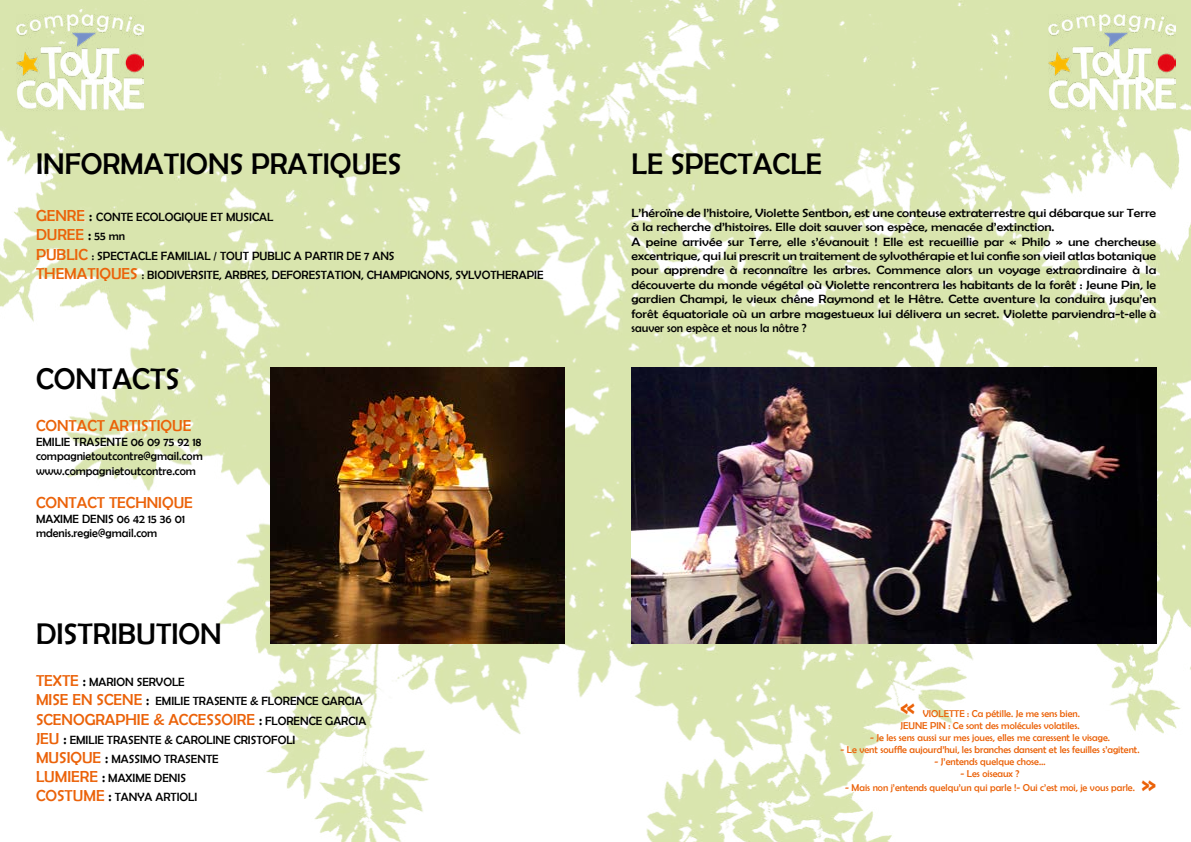
<style>
.page{position:relative;width:1191px;height:842px;background:#fff}
.page>*{position:absolute;margin:0;border:0;box-sizing:border-box;transform-origin:0 0}
.t1{font:30px "Berlin Sans FB";color:#000}
.t2{font:30px "Berlin Sans FB";color:#eb6209}
.t3{font:16px "Berlin Sans FB";color:#eb6209}
.t4{font:12px/14.4px "Berlin Sans FB";color:#000;scale:1.14 1}
.t5{font:12px/19.2px "Berlin Sans FB";color:#000}
.t6{font:10px/12px "Berlin Sans FB";color:#eb6209;text-align:right}
.s1{font-size:16px;color:#eb6209}
.s2{font-size:16px}
.s3{color:#000}
.s4{font-size:12px;color:#000}
</style>
<div class="page">
<img style="left:0;top:0;width:1191px;height:842px">
<img style="left:16px;top:15px;width:127px;height:97px">
<img style="left:1048px;top:15px;width:127px;height:97px">
<img style="left:631px;top:367px;width:525px;height:277px">
<img style="left:271px;top:367px;width:294px;height:277px">
<h1 class="t1" style="left:36px;top:147px;width:367px">INFORMATIONS PRATIQUES</h1>
<p class="t5" style="left:36px;top:208px;width:239px"><span class="s1">GENRE</span> <span class="s2">:</span> CONTE ECOLOGIQUE ET MUSICAL</p>
<h2 class="t3" style="left:36px;top:226px;width:91px">DUREE <span class="s3">:</span> <span class="s4">55 mn</span></h2>
<p class="t5" style="left:36px;top:246px;width:509px"><span class="s1">PUBLIC</span> : SPECTACLE FAMILIAL / TOUT PUBLIC A PARTIR DE 7 ANS<br><span class="s1">THEMATIQUES</span> : BIODIVERSITE, ARBRES, DEFORESTATION, CHAMPIGNONS, SYLVOTHERAPIE</p>
<h1 class="t1" style="left:36px;top:362px;width:145px">CONTACTS</h1>
<h2 class="t3" style="left:36px;top:417px;width:157px">CONTACT ARTISTIQUE</h2>
<p class="t5" style="left:36px;top:434px;width:168px;line-height:14.4px">EMILIE TRASENTE 06 09 75 92 18 compagnietoutcontre@gmail.com www.compagnietoutcontre.com</p>
<h2 class="t3" style="left:36px;top:494px;width:158px">CONTACT TECHNIQUE</h2>
<p class="t5" style="left:36px;top:511px;width:151px;line-height:14.4px">MAXIME DENIS 06 42 15 36 01 mdenis.regie@gmail.com</p>
<h1 class="t1" style="left:36px;top:617px;width:187px">DISTRIBUTION</h1>
<p class="t5" style="left:36px;top:672px;width:328px"><span class="s1">TEXTE</span> <span class="s2">:</span> MARION SERVOLE<br><span class="s1">MISE EN SCENE</span> <span class="s2">:</span> EMILIE TRASENTE &amp; FLORENCE GARCIA</p>
<h2 class="t3" style="left:36px;top:710px;width:332px">SCENOGRAPHIE &amp; ACCESSOIRE <span class="s3">:</span> <span class="s4">FLORENCE GARCIA</span></h2>
<p class="t5" style="left:36px;top:730px;width:261px"><span class="s1">JEU</span> <span class="s2">:</span> EMILIE TRASENTE &amp; CAROLINE CRISTOFOLI<br><span class="s1">MUSIQUE</span> <span class="s2">:</span> MASSIMO TRASENTE<br><span class="s1">LUMIERE</span> <span class="s2">:</span> MAXIME DENIS<br><span class="s1">COSTUME</span> <span class="s2">:</span> TANYA ARTIOLI</p>
<h1 class="t1" style="left:631px;top:147px;width:192px">LE SPECTACLE</h1>
<p class="t4" style="left:631px;top:205px;width:462px">L’héroïne de l’histoire, Violette Sentbon, est une conteuse extraterrestre qui débarque sur Terre à la recherche d’histoires. Elle doit sauver son espèce, menacée d’extinction.<br>A peine arrivée sur Terre, elle s’évanouit ! Elle est recueillie par « Philo » une chercheuse excentrique, qui lui prescrit un traitement de sylvothérapie et lui confie son vieil atlas botanique pour apprendre à reconnaître les arbres. Commence alors un voyage extraordinaire à la découverte du monde végétal où Violette rencontrera les habitants de la forêt : Jeune Pin, le gardien Champi, le vieux chêne Raymond et le Hêtre. Cette aventure la conduira jusqu’en forêt équatoriale où un arbre magestueux lui délivera un secret. Violette parviendra-t-elle à sauver son espèce et nous la nôtre ?</p>
<h1 class="t2" style="left:900px;top:690px;width:17px">«</h1>
<p class="t6" style="left:900px;top:707px;width:181px">VIOLETTE : Ca pétille. Je me sens bien.<br>JEUNE PIN : Ce sont des molécules volatiles.</p>
<p class="t6" style="left:870px;top:731px;width:241px">- Je les sens aussi sur mes joues, elles me caressent le visage.</p>
<p class="t6" style="left:840px;top:743px;width:300px">- Le vent souffle aujourd’hui, les branches dansent et les feuilles s’agitent.</p>
<p class="t6" style="left:934px;top:755px;width:112px">- J’entends quelque chose…</p>
<p class="t6" style="left:960px;top:767px;width:60px">- Les oiseaux ?</p>
<p class="t6" style="left:845px;top:782px;width:291px">- Mais non j’entends quelqu’un qui parle !- Oui c’est moi, je vous parle.</p>
<h1 class="t2" style="left:1141px;top:767px;width:17px">»</h1>
</div>
